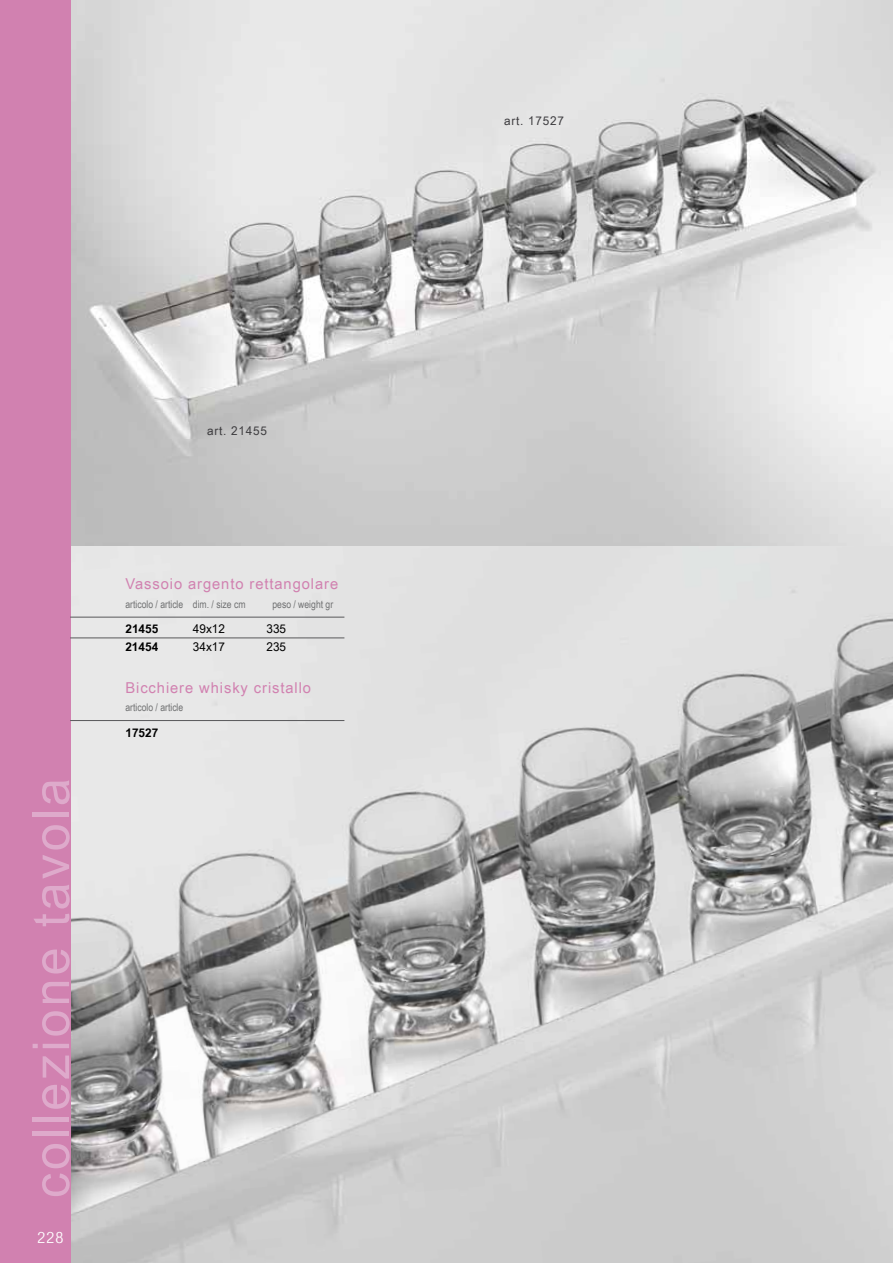
<style>
.page{position:relative;width:893px;height:1263px;background:#fff}
.page>*{position:absolute;margin:0;border:0;box-sizing:border-box;transform-origin:0 0}
.t1{font:51px "Arial Narrow";letter-spacing:.05em;color:#deaacb;scale:1.2 1}
.t2{font:15px "Arial Narrow";letter-spacing:.05em;color:#d181b0;scale:1.2 1}
.t3{font:300 condensed 15px "Helvetica";color:#fff;scale:1.2 1}
.t4{font:12px "Arial Narrow";letter-spacing:.05em;color:#3e3d40;scale:1.2 1}
.t5{font:12px "Arial Narrow";color:#000;scale:1.2 1}
.t6{font:700 12px "Arial Narrow";color:#000;scale:1.2 1}
.t7{font:10.5px "Arial Narrow";color:#707172}
</style>
<div class="page">
<img style="left:70px;top:546px;width:823px;height:717px">
<img style="left:70px;top:0;width:823px;height:546px">
<div style="left:0;top:0;width:70px;height:1263px;background:#d181b0"></div>
<hr style="left:70px;top:617px;width:274px;height:1px;background:#58585a">
<hr style="left:70px;top:638px;width:274px;height:1px;background:#58585a">
<hr style="left:70px;top:720px;width:274px;height:1px;background:#58585a">
<p class="t4" style="left:207px;top:422px;width:51px">art. 21455</p>
<h1 class="t1" style="left:14px;top:1198px;width:351px;rotate:-90deg">collezione tavola</h1>
<h2 class="t3" style="left:38px;top:1229px;width:23px">228</h2>
<h2 class="t2" style="left:125px;top:573px;width:179px">Vassoio argento rettangolare</h2>
<p class="t6" style="left:125px;top:620px;width:29px">21455</p>
<p class="t5" style="left:193px;top:620px;width:28px">49x12</p>
<p class="t5" style="left:266px;top:620px;width:18px">335</p>
<p class="t6" style="left:125px;top:638px;width:29px">21454</p>
<p class="t5" style="left:193px;top:638px;width:28px">34x17</p>
<p class="t5" style="left:266px;top:638px;width:18px">235</p>
<p class="t7" style="left:125px;top:596px;width:122px">articolo / article dim. / size cm</p>
<p class="t7" style="left:272px;top:596px;width:62px">peso / weight gr</p>
<h2 class="t2" style="left:125px;top:676px;width:156px">Bicchiere whisky cristallo</h2>
<p class="t6" style="left:125px;top:723px;width:29px">17527</p>
<p class="t7" style="left:125px;top:700px;width:59px">articolo / article</p>
<p class="t4" style="left:504px;top:112px;width:51px">art. 17527</p>
</div>
